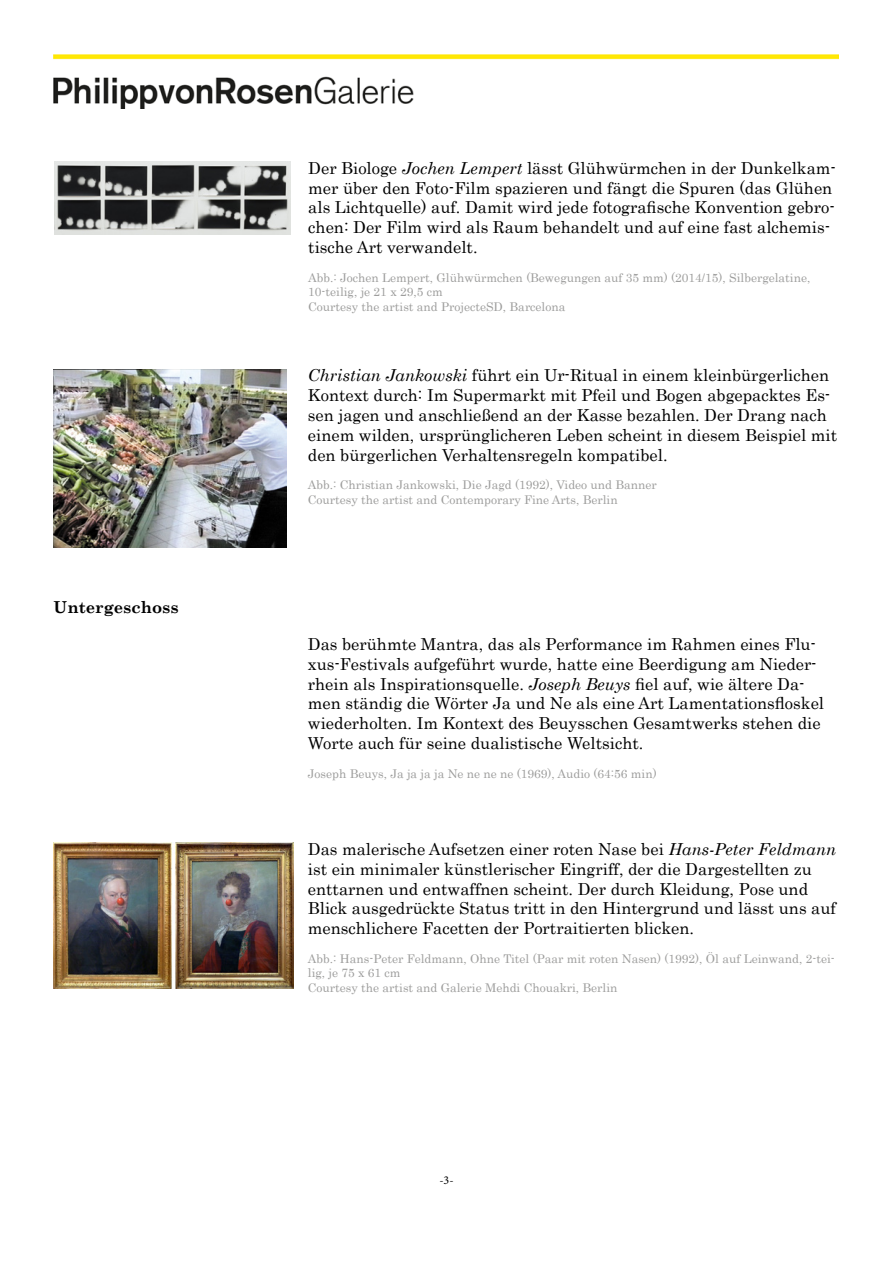
<style>
.page{position:relative;width:893px;height:1263px;background:#fff}
.page>*{position:absolute;margin:0;border:0;box-sizing:border-box;transform-origin:0 0}
.t1{font:16.5px/19.8px "Century";color:#000}
.t2{font:700 16.5px "Century Schoolbook";color:#000}
.t3{font:12px/14.4px "Century";color:#9d9d9c}
.t4{font:12px "Minion Pro";color:#000}
.s1{font-family:"Century Schoolbook";font-style:italic}
</style>
<div class="page">
<img style="left:54px;top:54px;width:785px;height:54px">
<img style="left:54px;top:162px;width:236px;height:73px">
<img style="left:54px;top:843px;width:239px;height:145px">
<img style="left:54px;top:369px;width:232px;height:179px">
<p class="t2" style="left:54px;top:597px;width:126px">Untergeschoss</p>
<p class="t1" style="left:308px;top:157px;width:529px">Der Biologe <span class="s1">Jochen Lempert</span> lässt Glühwürmchen in der Dunkelkam&shy;mer über den Foto-Film spazieren und fängt die Spuren (das Glühen als Lichtquelle) auf. Damit wird jede fotografische Konvention gebro&shy;chen: Der Film wird als Raum behandelt und auf eine fast alchemis&shy;tische Art verwandelt.</p>
<p class="t3" style="left:308px;top:269px;width:504px">Abb.: Jochen Lempert, Glühwürmchen (Bewegungen auf 35 mm) (2014/15), Silbergelatine,<br>10-teilig, je 21 x 29,5 cm<br>Courtesy the artist and ProjecteSD, Barcelona</p>
<p class="t1" style="left:308px;top:364px;width:531px"><span class="s1">Christian Jankowski</span> führt ein Ur-Ritual in einem kleinbürgerlichen Kontext durch: Im Supermarkt mit Pfeil und Bogen abgepacktes Es&shy;sen jagen und anschließend an der Kasse bezahlen. Der Drang nach einem wilden, ursprünglicheren Leben scheint in diesem Beispiel mit den bürgerlichen Verhaltensregeln kompatibel.</p>
<p class="t3" style="left:308px;top:477px;width:350px">Abb.: Christian Jankowski, Die Jagd (1992), Video und Banner<br>Courtesy the artist and Contemporary Fine Arts, Berlin</p>
<p class="t1" style="left:308px;top:633px;width:518px">Das berühmte Mantra, das als Performance im Rahmen eines Flu&shy;xus-Festivals aufgeführt wurde, hatte eine Beerdigung am Nieder&shy;rhein als Inspirationsquelle. <span class="s1">Joseph Beuys</span> fiel auf, wie ältere Da&shy;men ständig die Wörter Ja und Ne als eine Art Lamentationsfloskel wiederholten. Im Kontext des Beuysschen Gesamtwerks stehen die Worte auch für seine dualistische Weltsicht.</p>
<p class="t3" style="left:308px;top:765px;width:350px">Joseph Beuys, Ja ja ja ja Ne ne ne ne (1969), Audio (64:56 min)</p>
<p class="t1" style="left:308px;top:838px;width:530px">Das malerische Aufsetzen einer roten Nase bei <span class="s1">Hans-Peter Feldmann </span>ist ein minimaler künstlerischer Eingriff, der die Dargestellten zu enttarnen und entwaffnen scheint. Der durch Kleidung, Pose und Blick ausgedrückte Status tritt in den Hintergrund und lässt uns auf menschlichere Facetten der Portraitierten blicken.</p>
<p class="t3" style="left:308px;top:950px;width:528px">Abb.: Hans-Peter Feldmann, Ohne Titel (Paar mit roten Nasen) (1992), Öl auf Leinwand, 2-tei&shy;lig, je 75 x 61 cm<br>Courtesy the artist and Galerie Mehdi Chouakri, Berlin</p>
<p class="t4" style="left:439px;top:1172px;width:16px">-3-</p>
</div>
